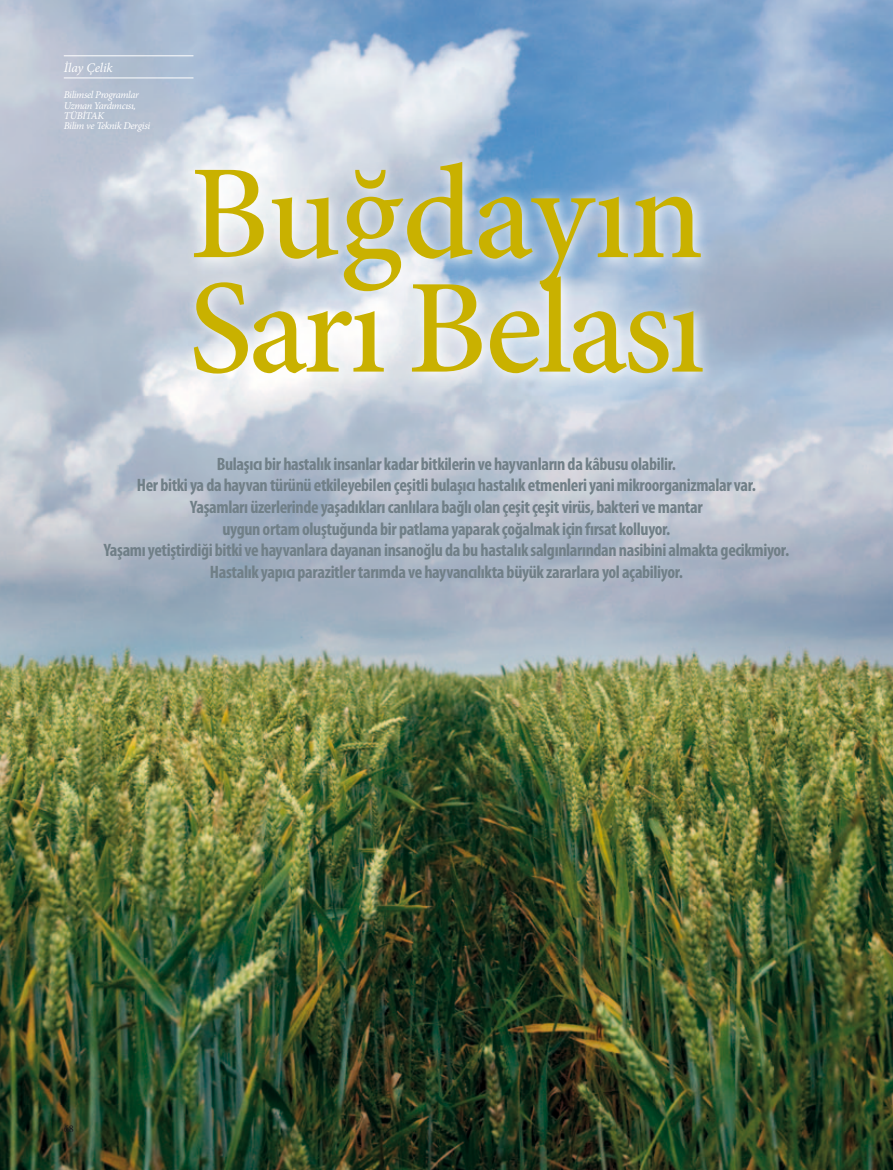
<style>
.page{position:relative;width:893px;height:1170px;background:#fff}
.page>*{position:absolute;margin:0;border:0;box-sizing:border-box;transform-origin:0 0}
.t1{font:500 134.1px/114.4px "Minion Pro";letter-spacing:-.015em;color:#c9b100}
.t2{font:700 condensed 18px/21.6px "Myriad Pro";letter-spacing:-.02em;color:#707f87;text-align:center}
.t3{font:italic 13.2px "Minion Pro";letter-spacing:-.005em;color:#fff}
.t4{font:italic 10.35px/10.4px "Minion Pro";letter-spacing:-.04em;color:#fff}
.t5{font:10.35px "Minion Pro";color:#1a171c}
</style>
<div class="page">
<img style="left:0;top:0;width:893px;height:1169px">
<svg style="left:181px;top:149px;width:536px;height:239px"></svg>
<hr style="left:64px;top:78px;width:129px;height:1px;background:#fff">
<hr style="left:64px;top:56px;width:129px;height:1px;background:#fff">
<p class="t3" style="left:64px;top:58px;width:50px">İlay Çelik</p>
<p class="t4" style="left:64px;top:90px;width:88px">Bilimsel Programlar<br>Uzman Yardımcısı,<br>TÜBİTAK<br>Bilim ve Teknik Dergisi</p>
<h1 class="t1" style="left:188px;top:157px;width:518px">Buğdayın<br>Sarı Belası</h1>
<p class="t2" style="left:104px;top:452px;width:687px">Bulaşıcı bir hastalık insanlar kadar bitkilerin ve hayvanların da kâbusu olabilir.<br>Her bitki ya da hayvan türünü etkileyebilen çeşitli bulaşıcı hastalık etmenleri yani mikroorganizmalar var.<br>Yaşamları üzerlerinde yaşadıkları canlılara bağlı olan çeşit çeşit virüs, bakteri ve mantar<br>uygun ortam oluştuğunda bir patlama yaparak çoğalmak için fırsat kolluyor.<br>Yaşamı yetiştirdiği bitki ve hayvanlara dayanan insanoğlu da bu hastalık salgınlarından nasibini almakta gecikmiyor.<br>Hastalık yapıcı parazitler tarımda ve hayvancılıkta büyük zararlara yol açabiliyor.</p>
<p class="t5" style="left:64px;top:1121px;width:11px">68</p>
</div>
